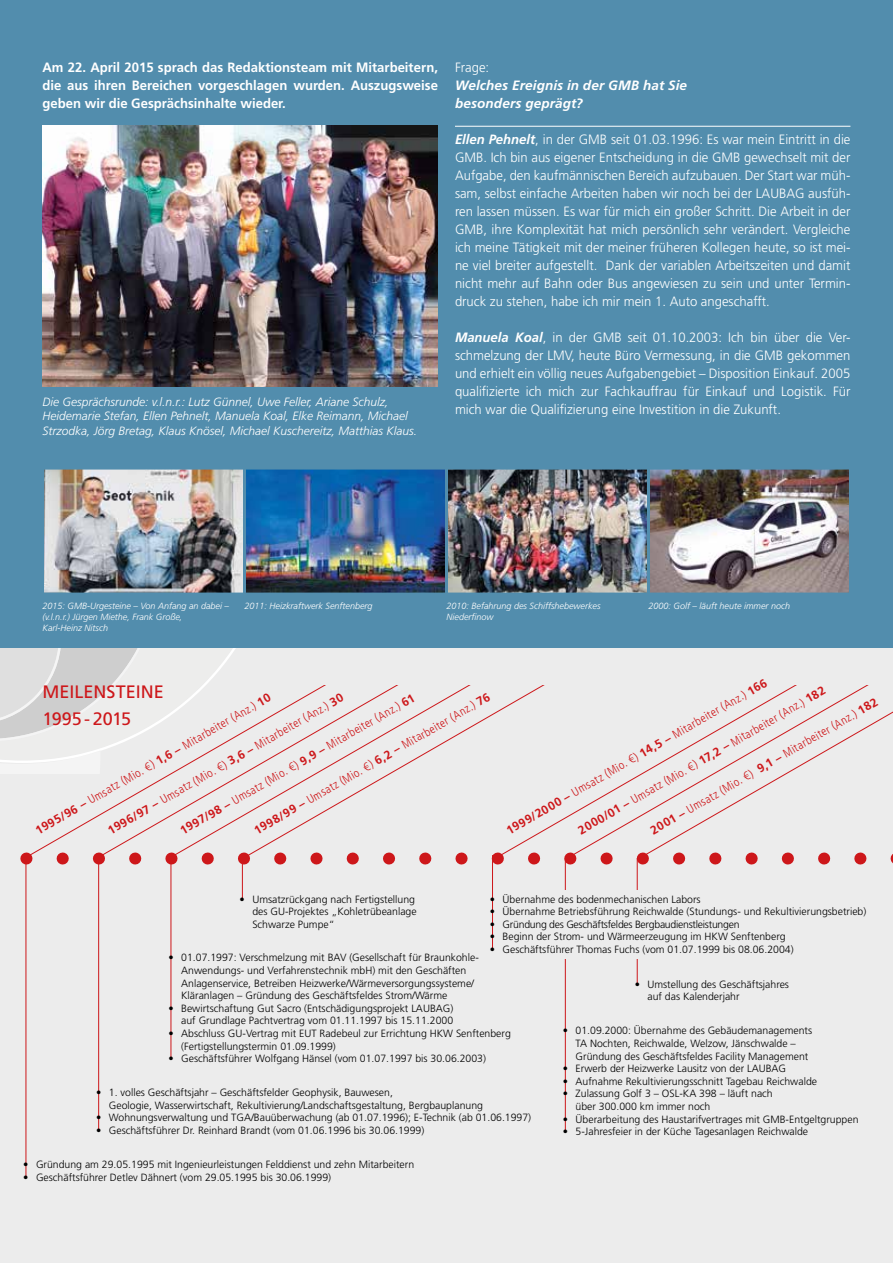
<style>
.page{position:relative;width:893px;height:1263px;background:#fff}
.page>*{position:absolute;margin:0;border:0;box-sizing:border-box;transform-origin:0 0}
.t1{font:18px/27px "Frutiger LT Std";color:#cd171a}
.t2{font:300 13.5px/18px "Frutiger LT Std";color:#fff;text-align:justify}
.t3{font:700 13.5px/18px "Frutiger LT Std";color:#fff;text-align:justify}
.t4{font:italic 700 13.5px/18px "Frutiger LT Std";letter-spacing:.01em;color:#fff}
.t5{font:300 condensed 12px "Frutiger LT Std";color:#cd171a}
.t6{font:italic 300 12px/14.4px "Frutiger LT Std";color:#fff}
.t7{font:300 10.5px/12.6px "Frutiger LT Std";color:#000}
.t8{font:300 10.5px "Frutiger LT Std";letter-spacing:-.025em;color:#000}
.t9{font:italic 300 9px/10.8px "Frutiger LT Std";color:#fff}
.s1{font-weight:700;font-style:italic}
.s2{font-weight:700;font-stretch:normal}
</style>
<div class="page">
<div style="left:0;top:0;width:893px;height:648px;background:#528dad"></div>
<img style="left:45px;top:470px;width:803px;height:122px">
<div style="left:647px;top:466px;width:205px;height:130px;border:3px solid #528dad"></div>
<div style="left:0;top:648px;width:893px;height:615px;background:#ececec"></div>
<svg style="left:0;top:649px;width:23px;height:114px"></svg>
<div style="left:41px;top:466px;width:205px;height:130px;border:3px solid #528dad"></div>
<svg style="left:27px;top:859px;width:866px;height:5px"></svg>
<svg style="left:23px;top:648px;width:72px;height:211px"></svg>
<svg style="left:95px;top:648px;width:73px;height:211px"></svg>
<hr style="left:26px;top:859px;width:1px;height:318px;background:#cd171a">
<div style="left:243px;top:466px;width:205px;height:130px;border:3px solid #528dad"></div>
<div style="left:445px;top:466px;width:205px;height:130px;border:3px solid #528dad"></div>
<svg style="left:168px;top:648px;width:74px;height:211px"></svg>
<svg style="left:242px;top:685px;width:252px;height:174px"></svg>
<svg style="left:494px;top:685px;width:72px;height:174px"></svg>
<svg style="left:566px;top:775px;width:72px;height:84px"></svg>
<svg style="left:638px;top:685px;width:255px;height:174px"></svg>
<hr style="left:98px;top:856px;width:1px;height:274px;background:#cd171a">
<hr style="left:171px;top:855px;width:1px;height:204px;background:#cd171a">
<hr style="left:242px;top:855px;width:1px;height:45px;background:#cd171a">
<hr style="left:492px;top:855px;width:1px;height:94px;background:#cd171a">
<hr style="left:565px;top:858px;width:1px;height:274px;background:#cd171a">
<hr style="left:637px;top:858px;width:1px;height:127px;background:#cd171a">
<img style="left:43px;top:126px;width:395px;height:261px">
<hr style="left:455px;top:126px;width:395px;height:1px;background:#fff">
<div style="left:559px;top:890px;width:86px;height:69px;background:#ececec"></div>
<p class="t3" style="left:43px;top:58px;width:397px">Am 22. April 2015 sprach das Redaktionsteam mit Mitarbeitern, die aus ihren Bereichen vorgeschlagen wurden. Auszugsweise geben wir die Gesprächsinhalte wieder.</p>
<p class="t2" style="left:455px;top:59px;width:36px">Frage:</p>
<p class="t4" style="left:455px;top:76px;width:233px">Welches Ereignis in der GMB hat Sie besonders geprägt?</p>
<p class="t2" style="left:455px;top:131px;width:397px"><span class="s1">Ellen Pehnelt</span>, in der GMB seit 01.03.1996: Es war mein Eintritt in die GMB. Ich bin aus eigener Entscheidung in die GMB gewechselt mit der Aufgabe, den kaufmännischen Bereich aufzubauen. Der Start war müh&shy;sam, selbst einfache Arbeiten haben wir noch bei der LAUBAG ausfüh&shy;ren lassen müssen. Es war für mich ein großer Schritt. Die Arbeit in der GMB, ihre Komplexität hat mich persönlich sehr verändert. Vergleiche ich meine Tätigkeit mit der meiner früheren Kollegen heute, so ist mei&shy;ne viel breiter aufgestellt. Dank der variablen Arbeitszeiten und damit nicht mehr auf Bahn oder Bus angewiesen zu sein und unter Termin&shy;druck zu stehen, habe ich mir mein 1. Auto angeschafft.</p>
<p class="t2" style="left:455px;top:329px;width:397px"><span class="s1">Manuela Koal</span>, in der GMB seit 01.10.2003: Ich bin über die Ver&shy;schmelzung der LMV, heute Büro Vermessung, in die GMB gekommen und erhielt ein völlig neues Aufgabengebiet – Disposition Einkauf. 2005 qualifizierte ich mich zur Fachkauffrau für Einkauf und Logistik. Für mich war die Qualifizierung eine Investition in die Zukunft.</p>
<p class="t6" style="left:43px;top:395px;width:376px">Die Gesprächsrunde: v.l.n.r.: Lutz Günnel, Uwe Feller, Ariane Schulz,<br>Heidemarie Stefan, Ellen Pehnelt, Manuela Koal, Elke Reimann, Michael<br>Strzodka, Jörg Bretag, Klaus Knösel, Michael Kuschereitz, Matthias Klaus.</p>
<p class="t9" style="left:43px;top:601px;width:188px">2015: GMB-Urgesteine – Von Anfang an dabei – (v.l.n.r.) Jürgen Miethe, Frank Große,<br>Karl-Heinz Nitsch</p>
<p class="t9" style="left:244px;top:601px;width:130px">2011: Heizkraftwerk Senftenberg</p>
<p class="t9" style="left:446px;top:601px;width:156px">2010: Befahrung des Schiffshebewerkes</p>
<p class="t9" style="left:648px;top:601px;width:143px">2000: Golf – läuft heute immer noch</p>
<p class="t9" style="left:446px;top:612px;width:49px">Niederfinow</p>
<p class="t5" style="left:504px;top:825px;width:300px;rotate:-30deg"><span class="s2">1999/2000 –</span> Umsatz (Mio. €) <span class="s2">14,5 –</span> Mitarbeiter (Anz.) <span class="s2">166</span></p>
<h1 class="t1" style="left:43px;top:678px;width:123px">MEILENSTEINE<br>1995-2015</h1>
<p class="t5" style="left:252px;top:825px;width:272px;rotate:-30deg"><span class="s2">1998/99 –</span> Umsatz (Mio. €) <span class="s2">6,2 –</span> Mitarbeiter (Anz.) <span class="s2">76</span></p>
<p class="t5" style="left:576px;top:825px;width:285px;rotate:-30deg"><span class="s2">2000/01 –</span> Umsatz (Mio. €) <span class="s2">17,2 –</span> Mitarbeiter (Anz.) <span class="s2">182</span></p>
<p class="t5" style="left:105px;top:825px;width:272px;rotate:-30deg"><span class="s2">1996/97 –</span> Umsatz (Mio. €) <span class="s2">3,6 –</span> Mitarbeiter (Anz.) <span class="s2">30</span></p>
<p class="t5" style="left:33px;top:825px;width:271px;rotate:-30deg"><span class="s2">1995/96 –</span> Umsatz (Mio. €) <span class="s2">1,6 –</span> Mitarbeiter (Anz.) <span class="s2">10</span></p>
<p class="t5" style="left:178px;top:825px;width:270px;rotate:-30deg"><span class="s2">1997/98 –</span> Umsatz (Mio. €) <span class="s2">9,9 –</span> Mitarbeiter (Anz.) <span class="s2">61</span></p>
<p class="t5" style="left:648px;top:825px;width:262px;rotate:-30deg"><span class="s2">2001 –</span> Umsatz (Mio. €) <span class="s2">9,1 –</span> Mitarbeiter (Anz.) <span class="s2">182</span></p>
<p class="t7" style="left:490px;top:893px;width:212px">• Übernahme des bodenmechanischen Labors</p>
<p class="t7" style="left:490px;top:905px;width:378px">• Übernahme Betriebsführung Reichwalde (Stundungs- und Rekultivierungsbetrieb)</p>
<p class="t8" style="left:490px;top:918px;width:251px">• Gründung des Geschäftsfeldes Bergbaudienstleistungen</p>
<p class="t7" style="left:490px;top:930px;width:297px">• Beginn der Strom- und Wärmeerzeugung im HKW Senftenberg</p>
<p class="t7" style="left:490px;top:943px;width:305px">• Geschäftsführer Thomas Fuchs (vom 01.07.1999 bis 08.06.2004)</p>
<p class="t7" style="left:252px;top:893px;width:166px;text-indent:-13px">• Umsatzrückgang nach Fertigstellung des GU-Projektes „Kohletrübeanlage<br>Schwarze Pumpe“</p>
<p class="t7" style="left:181px;top:951px;width:299px;text-indent:-13px">• 01.07.1997: Verschmelzung mit BAV (Gesellschaft für Braunkohle-Anwendungs- und Verfahrenstechnik mbH) mit den Geschäften Anlagenservice, Betreiben Heizwerke/Wärmeversorgungssysteme/ Kläranlagen – Gründung des Geschäftsfeldes Strom/Wärme</p>
<p class="t7" style="left:168px;top:1002px;width:286px;text-align:right">• Bewirtschaftung Gut Sacro (Entschädigungsprojekt LAUBAG) auf Grundlage Pachtvertrag vom 01.11.1997 bis 15.11.2000</p>
<p class="t7" style="left:181px;top:1027px;width:331px;text-indent:-13px">• Abschluss GU-Vertrag mit EUT Radebeul zur Errichtung HKW Senftenberg (Fertigstellungstermin 01.09.1999)</p>
<p class="t7" style="left:168px;top:1052px;width:319px">• Geschäftsführer Wolfgang Hänsel (vom 01.07.1997 bis 30.06.2003)</p>
<p class="t7" style="left:647px;top:978px;width:143px;text-indent:-13px">• Umstellung des Geschäftsjahres auf das Kalenderjahr</p>
<p class="t7" style="left:576px;top:1025px;width:238px;text-indent:-13px">• 01.09.2000: Übernahme des Gebäudemanagements<br>TA Nochten, Reichwalde, Welzow, Jänschwalde –<br>Gründung des Geschäftsfeldes Facility Management</p>
<p class="t7" style="left:563px;top:1062px;width:225px">• Erwerb der Heizwerke Lausitz von der LAUBAG</p>
<p class="t7" style="left:563px;top:1075px;width:256px">• Aufnahme Rekultivierungsschnitt Tagebau Reichwalde</p>
<p class="t7" style="left:576px;top:1088px;width:199px;text-indent:-13px">• Zulassung Golf 3 – OSL-KA 398 – läuft nach über 300.000 km immer noch</p>
<p class="t7" style="left:563px;top:1113px;width:297px">• Überarbeitung des Haustarifvertrages mit GMB-Entgeltgruppen</p>
<p class="t7" style="left:563px;top:1125px;width:247px">• 5-Jahresfeier in der Küche Tagesanlagen Reichwalde</p>
<p class="t7" style="left:109px;top:1086px;width:376px;text-indent:-13px">• 1. volles Geschäftsjahr – Geschäftsfelder Geophysik, Bauwesen,<br>Geologie, Wasserwirtschaft, Rekultivierung/Landschaftsgestaltung, Bergbauplanung</p>
<p class="t7" style="left:96px;top:1112px;width:437px">• Wohnungsverwaltung und TGA/Bauüberwachung (ab 01.07.1996); E-Technik (ab 01.06.1997)</p>
<p class="t7" style="left:96px;top:1124px;width:330px">• Geschäftsführer Dr. Reinhard Brandt (vom 01.06.1996 bis 30.06.1999)</p>
<p class="t7" style="left:23px;top:1158px;width:393px">• Gründung am 29.05.1995 mit Ingenieurleistungen Felddienst und zehn Mitarbeitern</p>
<p class="t7" style="left:23px;top:1171px;width:309px">• Geschäftsführer Detlev Dähnert (vom 29.05.1995 bis 30.06.1999)</p>
</div>
